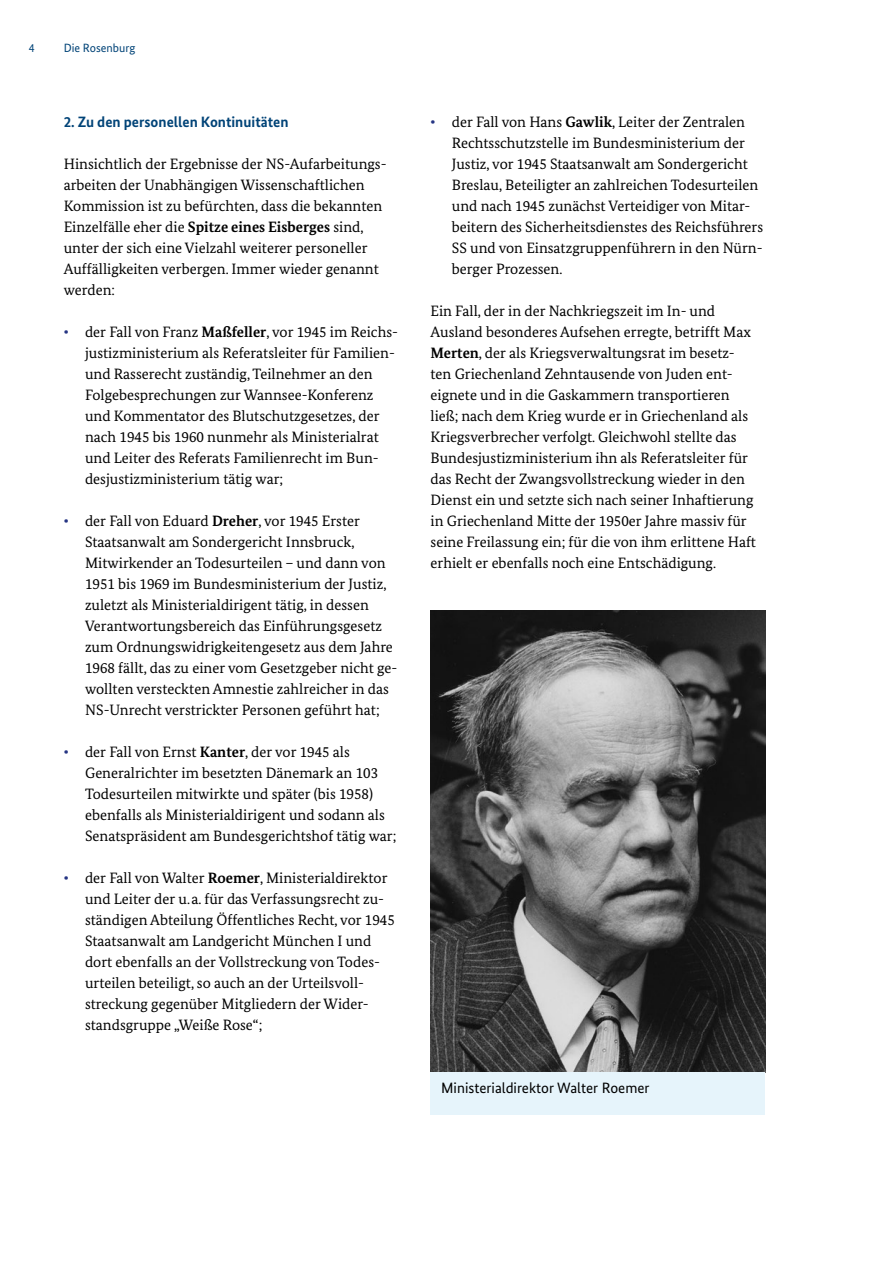
<style>
.page{position:relative;width:893px;height:1263px;background:#fff}
.page>*{position:absolute;margin:0;border:0;box-sizing:border-box;transform-origin:0 0}
.t1{font:15px/21px "Bundes Serif";color:#000}
.t2{font:700 15px "Bundes Sans";color:#004377}
.t3{font:15px "Bundes Sans";color:#000}
.t4{font:12px "Bundes Sans";color:#004377}
.s1{font-weight:700}
.s2{font-weight:700;color:#253483}
</style>
<div class="page">
<img style="left:431px;top:610px;width:334px;height:462px">
<div style="left:431px;top:1072px;width:334px;height:42px;background:#e6f4fb"></div>
<p class="t4" style="left:29px;top:40px;width:7px">4</p>
<p class="t4" style="left:64px;top:40px;width:73px">Die Rosenburg</p>
<p class="t2" style="left:64px;top:113px;width:226px">2. Zu den personellen Kontinuitäten</p>
<p class="t1" style="left:64px;top:154px;width:324px">Hinsichtlich der Ergebnisse der NS-Aufarbeitungs&shy;arbeiten der Unabhängigen Wissenschaftlichen Kommission ist zu befürchten, dass die bekannten Einzelfälle eher die <span class="s1">Spitze eines Eisberges</span> sind, unter der sich eine Vielzahl weiterer personeller Auffälligkeiten verbergen. Immer wieder genannt werden:</p>
<p class="t1" style="left:85px;top:322px;width:315px;text-indent:-21px"><span class="s2">•</span> der Fall von Franz <span class="s1">Maßfeller</span>, vor 1945 im Reichs&shy;justizministerium als Referatsleiter für Familien&shy;und Rasserecht zuständig, Teilnehmer an den Folgebesprechungen zur Wannsee-Konferenz und Kommentator des Blutschutzgesetzes, der nach 1945 bis 1960 nunmehr als Ministerialrat und Leiter des Referats Familienrecht im Bun&shy;desjustizministerium tätig war;</p>
<p class="t1" style="left:85px;top:511px;width:314px;text-indent:-21px"><span class="s2">•</span> der Fall von Eduard <span class="s1">Dreher</span>, vor 1945 Erster Staatsanwalt am Sondergericht Innsbruck, Mitwirkender an Todesurteilen – und dann von 1951 bis 1969 im Bundesministerium der Justiz, zuletzt als Ministerialdirigent tätig, in dessen Verantwortungsbereich das Einführungsgesetz zum Ordnungswidrigkeitengesetz aus dem Jahre 1968 fällt, das zu einer vom Gesetzgeber nicht ge&shy;wollten versteckten Amnestie zahlreicher in das NS-Unrecht verstrickter Personen geführt hat;</p>
<p class="t1" style="left:85px;top:742px;width:313px;text-indent:-21px"><span class="s2">•</span> der Fall von Ernst <span class="s1">Kanter</span>, der vor 1945 als Generalrichter im besetzten Dänemark an 103<br>Todesurteilen mitwirkte und später (bis 1958) ebenfalls als Ministerialdirigent und sodann als Senatspräsident am Bundesgerichtshof tätig war;</p>
<p class="t1" style="left:85px;top:868px;width:311px;text-indent:-21px"><span class="s2">•</span> der Fall von Walter <span class="s1">Roemer</span>, Ministerialdirektor und Leiter der u.a. für das Verfassungsrecht zu&shy;ständigen Abteilung Öffentliches Recht, vor 1945<br>Staatsanwalt am Landgericht München I und dort ebenfalls an der Vollstreckung von Todes&shy;urteilen beteiligt, so auch an der Urteilsvoll&shy;streckung gegenüber Mitgliedern der Wider&shy;standsgruppe „Weiße Rose“;</p>
<p class="t1" style="left:452px;top:112px;width:313px;text-indent:-21px"><span class="s2">•</span> der Fall von Hans <span class="s1">Gawlik</span>, Leiter der Zentralen Rechtsschutzstelle im Bundesministerium der Justiz, vor 1945 Staatsanwalt am Sondergericht Breslau, Beteiligter an zahlreichen Todesurteilen und nach 1945 zunächst Verteidiger von Mitar&shy;beitern des Sicherheitsdienstes des Reichsführers SS und von Einsatzgruppenführern in den Nürn&shy;berger Prozessen.</p>
<p class="t1" style="left:431px;top:301px;width:327px">Ein Fall, der in der Nachkriegszeit im In- und Ausland besonderes Aufsehen erregte, betrifft Max <span class="s1">Merten</span>, der als Kriegsverwaltungsrat im besetz&shy;ten Griechenland Zehntausende von Juden ent&shy;eignete und in die Gaskammern transportieren ließ; nach dem Krieg wurde er in Griechenland als Kriegsverbrecher verfolgt. Gleichwohl stellte das Bundesjustizministerium ihn als Referatsleiter für das Recht der Zwangsvollstreckung wieder in den Dienst ein und setzte sich nach seiner Inhaftierung in Griechenland Mitte der 1950er Jahre massiv für seine Freilassung ein; für die von ihm erlittene Haft erhielt er ebenfalls noch eine Entschädigung.</p>
<p class="t3" style="left:441px;top:1079px;width:210px">Ministerialdirektor Walter Roemer</p>
</div>
